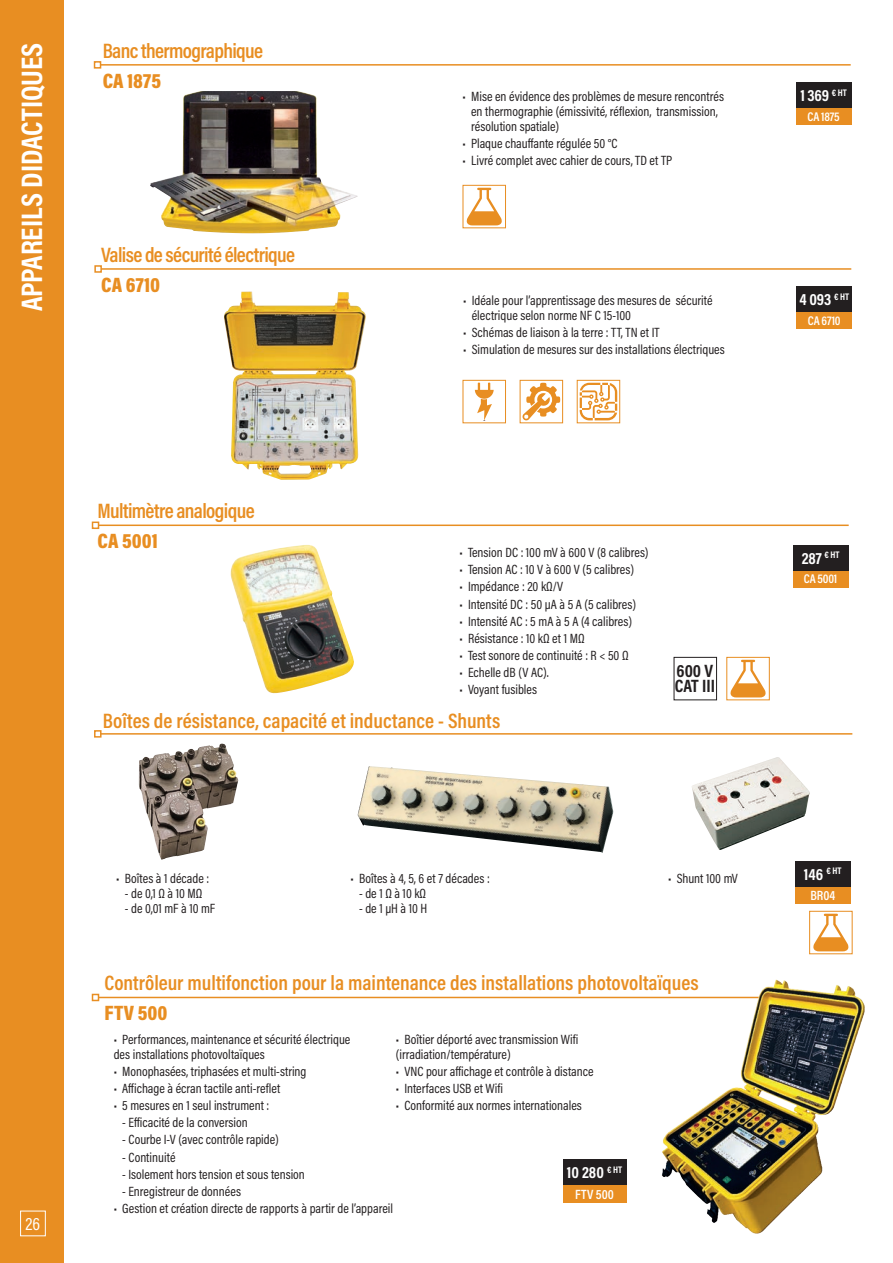
<style>
.page{position:relative;width:893px;height:1263px;background:#fff}
.page>*{position:absolute;margin:0;border:0;box-sizing:border-box;transform-origin:0 0}
.t1{font:700 30px "Acumin Pro Cond";color:#fff}
.Type_d_appareils{font:600 21px/30px "Acumin Pro Cond";color:#e88e22}
.Type_d_appareils-2{font:600 21px "Acumin Pro Cond";letter-spacing:-.03em;color:#e88e22}
.Type_d_appareils-3{font:900 21px "Acumin Pro Cond";letter-spacing:.005em;color:#e88e22}
.t2{font:700 18px "Acumin Pro Cond";color:#231f20}
.t3{font:18px "Acumin Pro Cond";color:#fff}
.t4{font:700 16.5px "Acumin Pro Cond";color:#fff}
.TXT_Puce_noire{font:13.5px/15px "Acumin Pro Cond";color:#231f20}
.t5{font:600 13.5px "Acumin Pro Cond";letter-spacing:.005em;color:#fff}
.t6{font:600 12.75px "Acumin Pro Cond";letter-spacing:-.01em;color:#fff}
.s1{font-weight:900}
</style>
<div class="page">
<div style="left:0;top:0;width:64px;height:1263px;background:#e88e22"></div>
<div style="left:20px;top:1211px;width:26px;height:25px;border:1px solid #fff"></div>
<hr style="left:101px;top:64px;width:750px;height:2px;background:#e88e22">
<div style="left:94px;top:61px;width:7px;height:8px;border:2px solid #e88e22"></div>
<hr style="left:101px;top:268px;width:750px;height:2px;background:#e88e22">
<div style="left:94px;top:265px;width:8px;height:8px;border:2px solid #e88e22"></div>
<hr style="left:99px;top:524px;width:750px;height:2px;background:#e88e22">
<div style="left:92px;top:521px;width:7px;height:8px;border:2px solid #e88e22"></div>
<div style="left:796px;top:108px;width:55px;height:17px;background:#e88e22"></div>
<div style="left:797px;top:312px;width:55px;height:17px;background:#e88e22"></div>
<div style="left:793px;top:570px;width:55px;height:17px;background:#e88e22"></div>
<div style="left:796px;top:82px;width:55px;height:26px;background:#231f20"></div>
<div style="left:797px;top:286px;width:55px;height:26px;background:#231f20"></div>
<div style="left:793px;top:545px;width:55px;height:25px;background:#231f20"></div>
<img style="left:150px;top:91px;width:208px;height:142px">
<div style="left:463px;top:185px;width:43px;height:43px;border:1px solid #e88e22"></div>
<svg style="left:466px;top:188px;width:36px;height:37px"></svg>
<div style="left:726px;top:657px;width:44px;height:43px;border:1px solid #e88e22"></div>
<svg style="left:730px;top:660px;width:36px;height:37px"></svg>
<div style="left:463px;top:380px;width:43px;height:43px;border:1px solid #e88e22"></div>
<svg style="left:475px;top:382px;width:19px;height:39px"></svg>
<div style="left:577px;top:380px;width:43px;height:43px;border:1px solid #e88e22"></div>
<svg style="left:580px;top:383px;width:37px;height:37px"></svg>
<div style="left:520px;top:380px;width:43px;height:43px;border:1px solid #e88e22"></div>
<svg style="left:522px;top:383px;width:38px;height:38px"></svg>
<img style="left:224px;top:292px;width:142px;height:188px">
<hr style="left:101px;top:733px;width:751px;height:2px;background:#e88e22">
<div style="left:94px;top:730px;width:8px;height:8px;border:2px solid #e88e22"></div>
<img style="left:692px;top:757px;width:118px;height:93px">
<div style="left:795px;top:886px;width:55px;height:17px;background:#e88e22"></div>
<div style="left:795px;top:861px;width:55px;height:25px;background:#231f20"></div>
<img style="left:357px;top:766px;width:256px;height:87px">
<img style="left:138px;top:743px;width:100px;height:117px">
<div style="left:809px;top:911px;width:43px;height:43px;border:1px solid #e88e22"></div>
<svg style="left:813px;top:914px;width:36px;height:37px"></svg>
<img style="left:230px;top:545px;width:124px;height:149px">
<div style="left:674px;top:657px;width:43px;height:43px;border:1px solid #231f20"></div>
<hr style="left:98px;top:997px;width:750px;height:1px;background:#e88e22">
<div style="left:92px;top:994px;width:7px;height:7px;border:2px solid #e88e22"></div>
<div style="left:563px;top:1185px;width:63px;height:17px;background:#e88e22"></div>
<div style="left:563px;top:1159px;width:63px;height:26px;background:#231f20"></div>
<img style="left:661px;top:979px;width:204px;height:255px">
<p class="t1" style="left:12px;top:311px;width:270px;rotate:-90deg">APPAREILS DIDACTIQUES</p>
<p class="Type_d_appareils-2" style="left:103px;top:37px;width:162px">Banc thermographique</p>
<p class="Type_d_appareils-3" style="left:103px;top:67px;width:60px">CA 1875</p>
<p class="Type_d_appareils-2" style="left:101px;top:241px;width:196px">Valise de sécurité électrique</p>
<p class="Type_d_appareils-3" style="left:101px;top:271px;width:61px">CA 6710</p>
<p class="TXT_Puce_noire" style="left:471px;top:89px;width:254px;text-indent:-9px">• Mise en évidence des problèmes de mesure rencontrés en thermographie (émissivité, réflexion, transmission, résolution spatiale)</p>
<p class="TXT_Puce_noire" style="left:463px;top:136px;width:156px">• Plaque chauffante régulée 50 °C</p>
<p class="TXT_Puce_noire" style="left:463px;top:153px;width:211px">• Livré complet avec cahier de cours, TD et TP</p>
<p class="TXT_Puce_noire" style="left:472px;top:293px;width:242px;text-indent:-9px">• Idéale pour l’apprentissage des mesures de sécurité électrique selon norme NF C 15-100</p>
<p class="TXT_Puce_noire" style="left:463px;top:325px;width:198px">• Schémas de liaison à la terre : TT, TN et IT</p>
<p class="TXT_Puce_noire" style="left:463px;top:342px;width:263px">• Simulation de mesures sur des installations électriques</p>
<h3 class="t3" style="left:26px;top:1212px;width:16px">26</h3>
<p class="Type_d_appareils-2" style="left:97px;top:497px;width:159px">Multimètre analogique</p>
<p class="Type_d_appareils-3" style="left:97px;top:527px;width:62px">CA 5001</p>
<p class="TXT_Puce_noire" style="left:460px;top:545px;width:191px">• Tension DC : 100 mV à 600 V (8 calibres)</p>
<p class="TXT_Puce_noire" style="left:460px;top:562px;width:176px">• Tension AC : 10 V à 600 V (5 calibres)</p>
<p class="TXT_Puce_noire" style="left:460px;top:579px;width:105px">• Impédance : 20 kΩ/V</p>
<p class="TXT_Puce_noire" style="left:460px;top:596px;width:178px">• Intensité DC : 50 µA à 5 A (5 calibres)</p>
<p class="TXT_Puce_noire" style="left:460px;top:613px;width:174px">• Intensité AC : 5 mA à 5 A (4 calibres)</p>
<p class="TXT_Puce_noire" style="left:460px;top:630px;width:127px">• Résistance : 10 kΩ et 1 MΩ</p>
<p class="TXT_Puce_noire" style="left:460px;top:647px;width:171px">• Test sonore de continuité : R &lt; 50 Ω</p>
<p class="TXT_Puce_noire" style="left:460px;top:665px;width:91px">• Echelle dB (V AC).</p>
<p class="TXT_Puce_noire" style="left:460px;top:682px;width:79px">• Voyant fusibles</p>
<p class="Type_d_appareils" style="left:103px;top:705px;width:399px">Boîtes de résistance, capacité et inductance - Shunts</p>
<p class="t2" style="left:677px;top:659px;width:38px">600 V</p>
<p class="t2" style="left:675px;top:674px;width:42px">CAT III</p>
<p class="TXT_Puce_noire" style="left:116px;top:871px;width:94px">• Boîtes à 1 décade :</p>
<p class="TXT_Puce_noire" style="left:668px;top:871px;width:71px">• Shunt 100 mV</p>
<p class="TXT_Puce_noire" style="left:125px;top:886px;width:78px">- de 0,1 Ω à 10 MΩ</p>
<p class="TXT_Puce_noire" style="left:125px;top:901px;width:92px">- de 0,01 mF à 10 mF</p>
<p class="TXT_Puce_noire" style="left:351px;top:871px;width:141px">• Boîtes à 4, 5, 6 et 7 décades :</p>
<p class="TXT_Puce_noire" style="left:359px;top:886px;width:68px">- de 1 Ω à 10 kΩ</p>
<p class="TXT_Puce_noire" style="left:359px;top:901px;width:70px">- de 1 µH à 10 H</p>
<p class="Type_d_appareils" style="left:104px;top:967px;width:596px">Contrôleur multifonction pour la maintenance des installations photovoltaïques<br><span class="s1">FTV 500</span></p>
<p class="TXT_Puce_noire" style="left:114px;top:1031px;width:238px">• Performances, maintenance et sécurité électrique des installations photovoltaïques</p>
<p class="TXT_Puce_noire" style="left:114px;top:1063px;width:194px">• Monophasées, triphasées et multi-string</p>
<p class="TXT_Puce_noire" style="left:114px;top:1080px;width:168px">• Affichage à écran tactile anti-reflet</p>
<p class="TXT_Puce_noire" style="left:114px;top:1098px;width:157px">• 5 mesures en 1 seul instrument :</p>
<p class="TXT_Puce_noire" style="left:122px;top:1115px;width:127px">- Efficacité de la conversion</p>
<p class="TXT_Puce_noire" style="left:122px;top:1132px;width:158px">- Courbe I-V (avec contrôle rapide)</p>
<p class="TXT_Puce_noire" style="left:122px;top:1149px;width:55px">- Continuité</p>
<p class="TXT_Puce_noire" style="left:122px;top:1166px;width:184px">- Isolement hors tension et sous tension</p>
<p class="TXT_Puce_noire" style="left:122px;top:1183px;width:120px">- Enregistreur de données</p>
<p class="TXT_Puce_noire" style="left:114px;top:1200px;width:281px">• Gestion et création directe de rapports à partir de l’appareil</p>
<p class="TXT_Puce_noire" style="left:396px;top:1031px;width:184px">• Boîtier déporté avec transmission Wifi (irradiation/température)</p>
<p class="TXT_Puce_noire" style="left:396px;top:1063px;width:199px">• VNC pour affichage et contrôle à distance</p>
<p class="TXT_Puce_noire" style="left:396px;top:1080px;width:109px">• Interfaces USB et Wifi</p>
<p class="TXT_Puce_noire" style="left:396px;top:1098px;width:188px">• Conformité aux normes internationales</p>
<p class="t4" style="left:567px;top:1162px;width:57px">10 280 <sup>€</sup> <sup>HT</sup></p>
<p class="t5" style="left:575px;top:1185px;width:40px">FTV 500</p>
<p class="t4" style="left:800px;top:84px;width:48px">1 369 <sup>€</sup> <sup>HT</sup></p>
<p class="t6" style="left:808px;top:108px;width:34px">CA 1875</p>
<p class="t4" style="left:799px;top:289px;width:51px">4 093 <sup>€</sup> <sup>HT</sup></p>
<p class="t6" style="left:808px;top:312px;width:34px">CA 6710</p>
<p class="t4" style="left:802px;top:547px;width:39px">287 <sup>€</sup> <sup>HT</sup></p>
<p class="t6" style="left:804px;top:571px;width:35px">CA 5001</p>
<p class="t4" style="left:804px;top:863px;width:39px">146 <sup>€</sup> <sup>HT</sup></p>
<p class="t5" style="left:810px;top:886px;width:26px">BR04</p>
</div>
